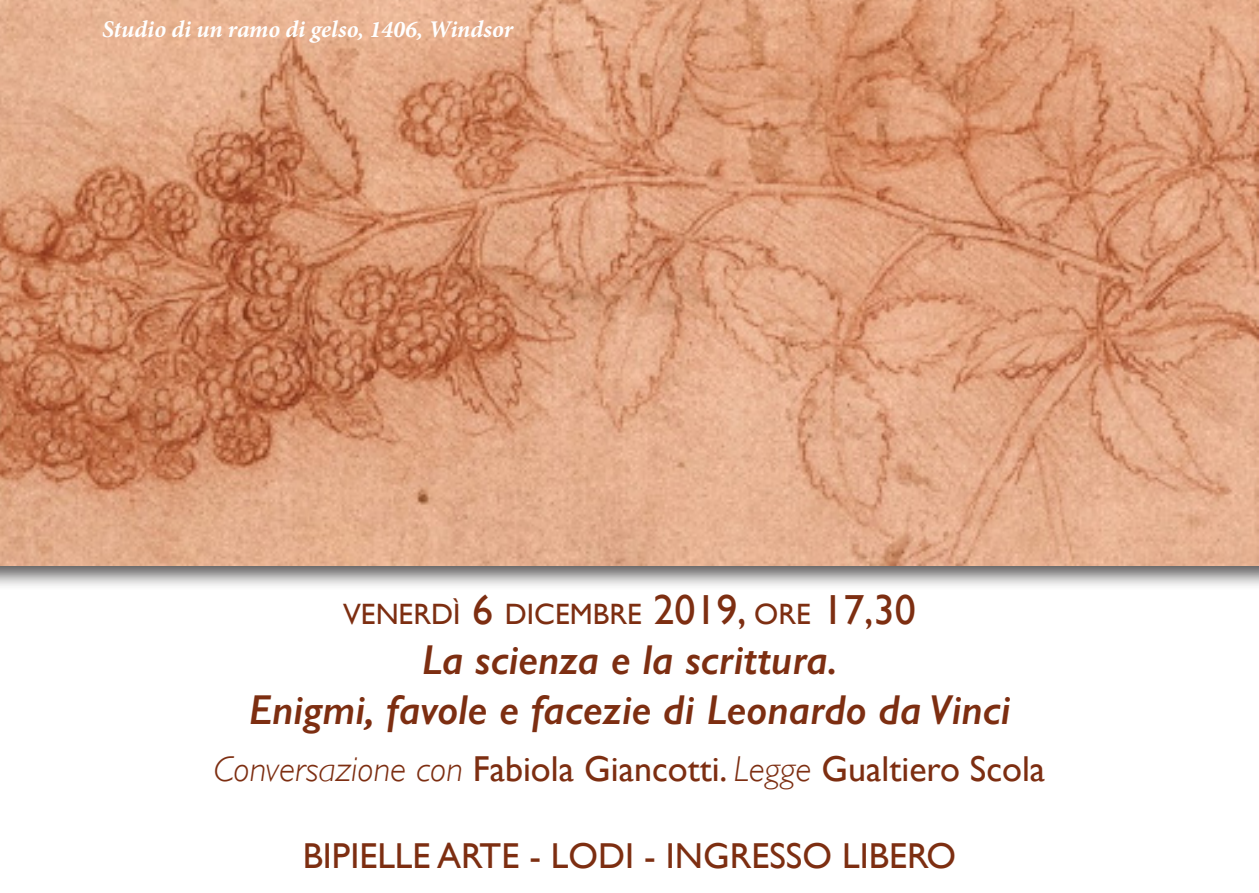
<style>
.page{position:relative;width:1259px;height:893px;background:#fff}
.page>*{position:absolute;margin:0;border:0;box-sizing:border-box;transform-origin:0 0}
.t1{font:italic 600 42px "Gill Sans";color:#7d2e11}
.t2{font:36px "Gill Sans";color:#7d2e11}
.t3{font:29.4px "Gill Sans";color:#7d2e11}
.t4{font:italic 700 24px "Minion Pro";letter-spacing:-.005em;color:#fff}
.s1{font-size:42px}
.s2{font-weight:300;font-style:italic}
</style>
<div class="page">
<div style="left:0;top:0;width:1259px;height:591px;background:#231f20;opacity:.75"></div>
<img style="left:0;top:0;width:1259px;height:566px">
<p class="t4" style="left:102px;top:12px;width:413px">Studio di un ramo di gelso, 1406, Windsor</p>
<p class="t3" style="left:343px;top:596px;width:574px">VENERDÌ <span class="s1">6</span> DICEMBRE <span class="s1">2019,</span> ORE <span class="s1">17,30</span></p>
<p class="t1" style="left:421px;top:634px;width:418px">La scienza e la scrittura.</p>
<p class="t1" style="left:248px;top:685px;width:763px">Enigmi, favole e facezie di Leonardo da Vinci</p>
<p class="t2" style="left:214px;top:748px;width:833px"><span class="s2">Conversazione con</span> Fabiola Giancotti. <span class="s2">Legge</span> Gualtiero Scola</p>
<p class="t2" style="left:303px;top:834px;width:655px">BIPIELLE ARTE - LODI - INGRESSO LIBERO</p>
</div>
